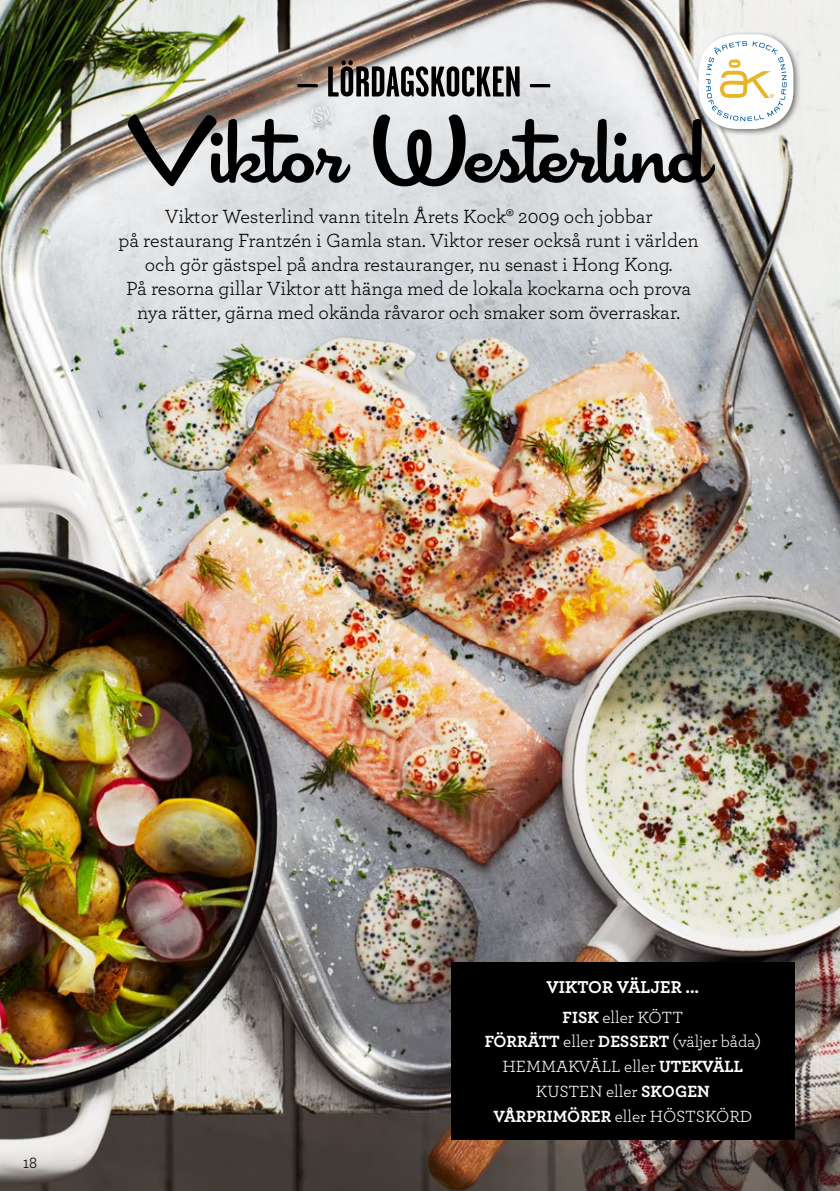
<style>
.page{position:relative;width:840px;height:1191px;background:#fff}
.page>*{position:absolute;margin:0;border:0;box-sizing:border-box;transform-origin:0 0}
.t1{font:20px/24px "Archer";color:#000;text-align:center}
.t2{font:700 18px "Archer";color:#fff}
.t3{font:17px/24.8px "Archer";color:#fff;text-align:center}
.t4{font:16.4px "Archer";color:#000}
.s1{font-weight:700}
</style>
<div class="page">
<img style="left:0;top:0;width:839px;height:1191px">
<svg style="left:128px;top:114px;width:586px;height:72px;background:#909091"></svg>
<div style="left:451px;top:962px;width:343px;height:178px;background:#000"></div>
<svg style="left:297px;top:60px;width:253px;height:37px;background:#878382"></svg>
<div style="left:695px;top:31px;width:106px;height:106px;background:#000;opacity:.5"></div>
<div style="left:698px;top:34px;width:95px;height:95px;background:#fff;border-radius:39px"></div>
<svg style="left:705px;top:41px;width:81px;height:80px"></svg>
<p class="t1" style="left:118px;top:204px;width:581px">Viktor Westerlind vann titeln Årets Kock® 2009 och jobbar<br>på restaurang Frantzén i Gamla stan. Viktor reser också runt i världen och gör gästspel på andra restauranger, nu senast i Hong Kong.<br>På resorna gillar Viktor att hänga med de lokala kockarna och prova nya rätter, gärna med okända råvaror och smaker som överraskar.</p>
<p class="t4" style="left:23px;top:1151px;width:16px">18</p>
<p class="t2" style="left:546px;top:975px;width:154px">VIKTOR VÄLJER ...</p>
<p class="t3" style="left:484px;top:1003px;width:277px"><span class="s1">FISK</span> eller KÖTT<br><span class="s1">FÖRRÄTT</span> eller <span class="s1">DESSERT</span> (väljer båda)<br>HEMMAKVÄLL eller <span class="s1">UTEKVÄLL<br></span>KUSTEN eller <span class="s1">SKOGEN<br>VÅRPRIMÖRER</span> eller HÖSTSKÖRD</p>
</div>
